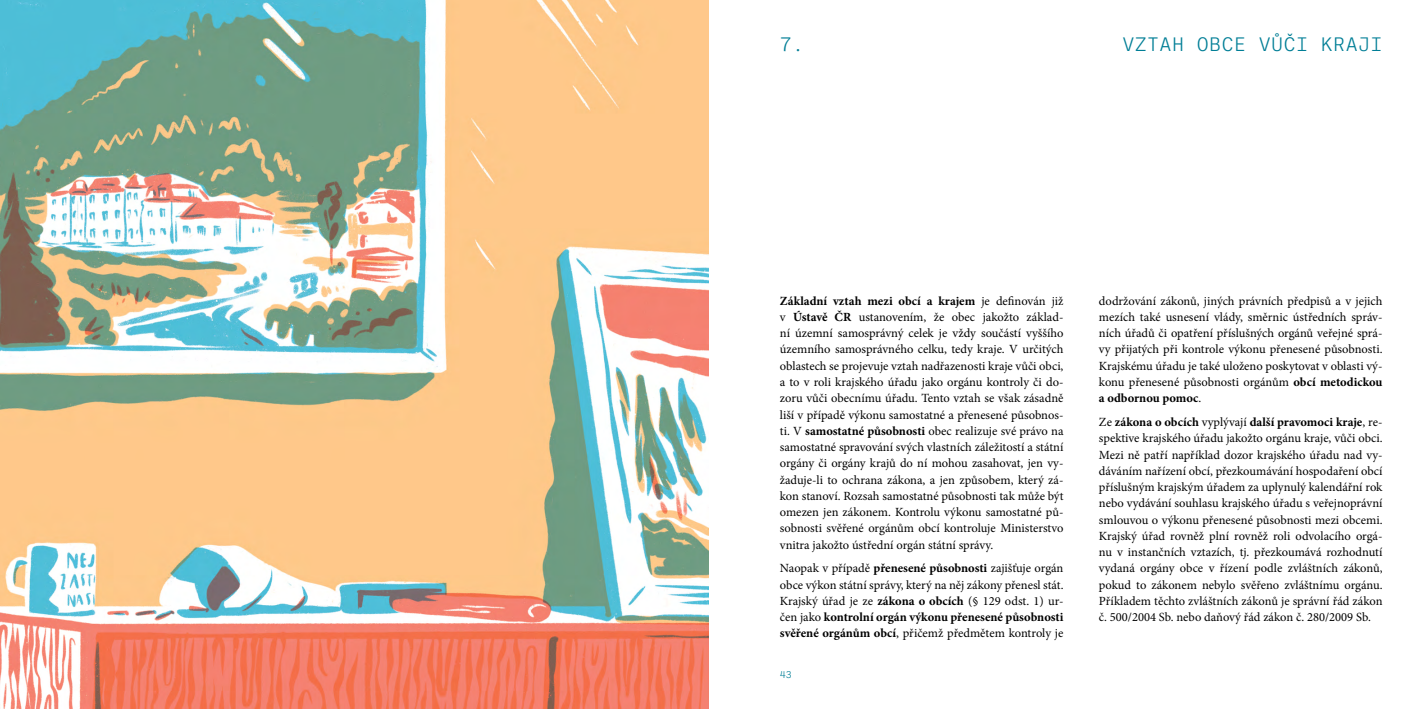
<style>
.page{position:relative;width:1418px;height:709px;background:#fff}
.page>*{position:absolute;margin:0;border:0;box-sizing:border-box;transform-origin:0 0}
.t1{font:300 20px "Ballinger Mono";letter-spacing:.02em;color:#007e96}
.t2{font:12.5px/16.2px "Minion Pro";color:#000;text-align:justify}
.t3{font:300 10px "Ballinger Mono";color:#007e96}
.s1{font-weight:700}
</style>
<div class="page">
<img style="left:0;top:0;width:709px;height:709px">
<h1 class="t1" style="left:780px;top:34px;width:26px">7.</h1>
<h1 class="t1" style="left:1122px;top:34px;width:262px">VZTAH OBCE VŮČI KRAJI</h1>
<p class="t2" style="left:780px;top:293px;width:285px"><span class="s1">Základní vztah mezi obcí a krajem</span> je definován již v <span class="s1">Ústavě ČR</span> ustanovením, že obec jakožto základ&shy;ní územní samosprávný celek je vždy součástí vyššího územního samosprávného celku, tedy kraje. V určitých oblastech se projevuje vztah nadřazenosti kraje vůči obci, a to v roli krajského úřadu jako orgánu kontroly či do&shy;zoru vůči obecnímu úřadu. Tento vztah se však zásadně liší v případě výkonu samostatné a přenesené působnos&shy;ti. V <span class="s1">samostatné působnosti</span> obec realizuje své právo na samostatné spravování svých vlastních záležitostí a státní orgány či orgány krajů do ní mohou zasahovat, jen vy&shy;žaduje-li to ochrana zákona, a jen způsobem, který zá&shy;kon stanoví. Rozsah samostatné působnosti tak může být omezen jen zákonem. Kontrolu výkonu samostatné pů&shy;sobnosti svěřené orgánům obcí kontroluje Ministerstvo vnitra jakožto ústřední orgán státní správy.</p>
<p class="t2" style="left:780px;top:560px;width:285px">Naopak v případě <span class="s1">přenesené působnosti</span> zajišťuje orgán obce výkon státní správy, který na něj zákony přenesl stát.<br>Krajský úřad je ze <span class="s1">zákona o obcích</span> (§ 129 odst. 1) ur&shy;čen jako <span class="s1">kontrolní orgán výkonu přenesené působnosti svěřené orgánům obcí</span>, přičemž předmětem kontroly je</p>
<p class="t3" style="left:780px;top:668px;width:13px">43</p>
<p class="t2" style="left:1098px;top:293px;width:285px">dodržování zákonů, jiných právních předpisů a v jejich mezích také usnesení vlády, směrnic ústředních správ&shy;ních úřadů či opatření příslušných orgánů veřejné sprá&shy;vy přijatých při kontrole výkonu přenesené působnosti.<br>Krajskému úřadu je také uloženo poskytovat v oblasti vý&shy;konu přenesené působnosti orgánům <span class="s1">obcí metodickou a odbornou pomoc</span>.</p>
<p class="t2" style="left:1098px;top:414px;width:285px">Ze <span class="s1">zákona o obcích</span> vyplývají <span class="s1">další pravomoci kraje</span>, re&shy;spektive krajského úřadu jakožto orgánu kraje, vůči obci.<br>Mezi ně patří například dozor krajského úřadu nad vy&shy;dáváním nařízení obcí, přezkoumávání hospodaření obcí příslušným krajským úřadem za uplynulý kalendářní rok nebo vydávání souhlasu krajského úřadu s veřejnoprávní smlouvou o výkonu přenesené působnosti mezi obcemi.<br>Krajský úřad rovněž plní rovněž roli odvolacího orgá&shy;nu v instančních vztazích, tj. přezkoumává rozhodnutí vydaná orgány obce v řízení podle zvláštních zákonů, pokud to zákonem nebylo svěřeno zvláštnímu orgánu.<br>Příkladem těchto zvláštních zákonů je správní řád zákon č. 500/2004 Sb. nebo daňový řád zákon č. 280/2009 Sb.</p>
</div>
